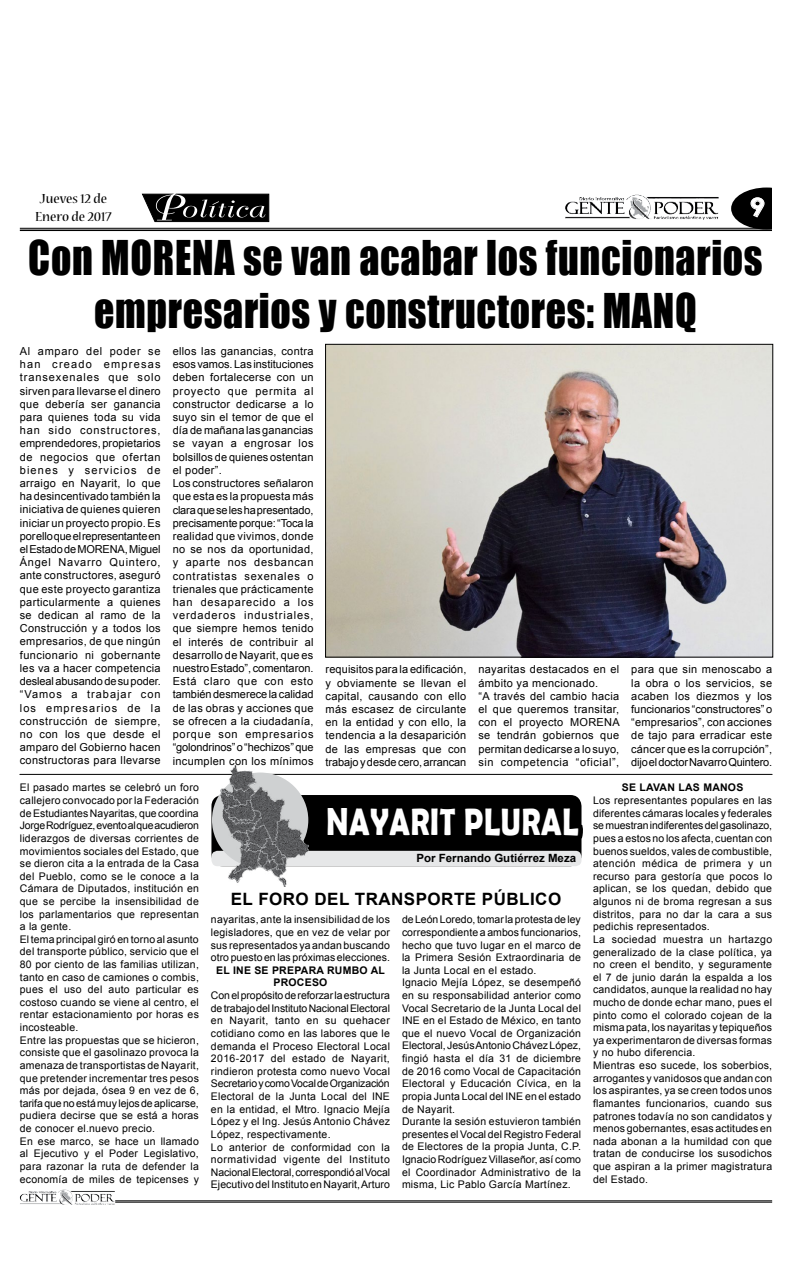
<style>
.page{position:relative;width:792px;height:1276px;background:#fff}
.page>*{position:absolute;margin:0;border:0;box-sizing:border-box;transform-origin:0 0}
.t1{font:44px/52.8px "Impact";letter-spacing:.02em;color:#000;text-align:center;scale:.9 1}
.t2{font:700 38.4px "Berlin Sans FB Demi";letter-spacing:.025em;color:#fff;scale:.77 1}
.t3{font:700 25.2px "Century Gothic";color:#fff;scale:1.14 1}
.t4{font:700 17px "Arial";letter-spacing:.03em;color:#000}
.t5{font:condensed 14.6px/17.6px "Nueva Std";color:#000;text-align:center;scale:1.32 1}
.t6{font:700 11.4px "Arial";color:#000}
.t7{font:11px/13.2px "Arial";letter-spacing:.03em;color:#000;text-align:justify}
.t8{font:10.5px/12.6px "Arial";letter-spacing:.025em;color:#000}
.t9{font:700 10.5px/12.6px "Arial";letter-spacing:.025em;color:#000;text-align:center}
</style>
<div class="page">
<svg style="left:731px;top:187px;width:41px;height:41px"></svg>
<svg style="left:33px;top:227px;width:81px;height:5px"></svg>
<hr style="left:20px;top:228px;width:752px;height:1px;background:#000">
<hr style="left:20px;top:229px;width:752px;height:2px;background:#000">
<img style="left:626px;top:195px;width:24px;height:20px">
<hr style="left:115px;top:1200px;width:657px;height:1px;background:#000">
<hr style="left:115px;top:1201px;width:657px;height:1px;background:#000">
<img style="left:58px;top:1189px;width:14px;height:13px">
<hr style="left:20px;top:774px;width:752px;height:1px;background:#000">
<svg style="left:141px;top:193px;width:129px;height:30px;background:#3e3e3e"></svg>
<div style="left:211px;top:795px;width:371px;height:71px;background:#000;border-radius:11px"></div>
<div style="left:211px;top:851px;width:371px;height:15px;background:#e6e7e8;border-radius:6px"></div>
<div style="left:212px;top:772px;width:96px;height:95px;background:#cfd1d2;border-radius:50%"></div>
<svg style="left:318px;top:657px;width:272px;height:196px"></svg>
<img style="left:220px;top:766px;width:89px;height:120px">
<img style="left:327px;top:346px;width:444px;height:309px">
<div style="left:325px;top:344px;width:448px;height:313px;border:1px solid #000"></div>
<h3 class="t5" style="left:35px;top:191px;width:59px">Jueves 12 de<br>Enero de 2017</h3>
<h1 class="t1" style="left:28px;top:230px;width:818px">Con MORENA se van acabar los funcionarios empresarios y constructores: MANQ</h1>
<h3 class="t3" style="left:749px;top:188px;width:16px">9</h3>
<p class="t7" style="left:20px;top:344px;width:142px">Al amparo del poder se han creado empresas transexenales que solo sirven para llevarse el dinero que debería ser ganancia para quienes toda su vida han sido constructores, emprendedores, propietarios de negocios que ofertan bienes y servicios de arraigo en Nayarit, lo que ha desincentivado también la iniciativa de quienes quieren iniciar un proyecto propio. Es por ello que el representante en el Estado de MORENA, Miguel Ángel Navarro Quintero, ante constructores, aseguró que este proyecto garantiza particularmente a quienes se dedican al ramo de la Construcción y a todos los empresarios, de que ningún funcionario ni gobernante les va a hacer competencia desleal abusando de su poder. “Vamos a trabajar con los empresarios de la construcción de siempre, no con los que desde el amparo del Gobierno hacen constructoras para llevarse</p>
<p class="t7" style="left:173px;top:344px;width:142px;text-align:left">ellos las ganancias, contra esos vamos. Las instituciones deben fortalecerse con un proyecto que permita al constructor dedicarse a lo suyo sin el temor de que el día de mañana las ganancias se vayan a engrosar los bolsillos de quienes ostentan el poder”.<br>Los constructores señalaron que esta es la propuesta más clara que se les ha presentado, precisamente porque: “Toca la realidad que vivimos, donde no se nos da oportunidad, y aparte nos desbancan contratistas sexenales o trienales que prácticamente han desaparecido a los verdaderos industriales, que siempre hemos tenido el interés de contribuir al desarrollo de Nayarit, que es nuestro Estado”, comentaron.<br>Está claro que con esto también desmerece la calidad de las obras y acciones que se ofrecen a la ciudadanía, porque son empresarios “golondrinos” o “hechizos” que incumplen con los mínimos</p>
<p class="t7" style="left:326px;top:663px;width:142px">requisitos para la edificación, y obviamente se llevan el capital, causando con ello más escasez de circulante en la entidad y con ello, la tendencia a la desaparición de las empresas que con trabajo y desde cero, arrancan</p>
<p class="t7" style="left:478px;top:663px;width:143px;text-align:left">nayaritas destacados en el ámbito ya mencionado.<br>“A través del cambio hacia el que queremos transitar, con el proyecto MORENA se tendrán gobiernos que permitan dedicarse a lo suyo, sin competencia “oficial”,</p>
<p class="t7" style="left:631px;top:663px;width:142px">para que sin menoscabo a la obra o los servicios, se acaben los diezmos y los funcionarios “constructores” o “empresarios”, con acciones de tajo para erradicar este cáncer que es la corrupción”, dijo el doctor Navarro Quintero.</p>
<p class="t8" style="left:20px;top:781px;width:181px">El pasado martes se celebró un foro callejero convocado por la Federación de Estudiantes Nayaritas, que coordina Jorge Rodríguez, evento al que acudieron liderazgos de diversas corrientes de movimientos sociales del Estado, que se dieron cita a la entrada de la Casa del Pueblo, como se le conoce a la Cámara de Diputados, institución en que se percibe la insensibilidad de los parlamentarios que representan a la gente.<br>El tema principal giró en torno al asunto del transporte público, servicio que el 80 por ciento de las familias utilizan, tanto en caso de camiones o combis, pues el uso del auto particular es costoso cuando se viene al centro, el rentar estacionamiento por horas es incosteable.<br>Entre las propuestas que se hicieron, consiste que el gasolinazo provoca la amenaza de transportistas de Nayarit, que pretender incrementar tres pesos más por dejada, ósea 9 en vez de 6, tarifa que no está muy lejos de aplicarse, pudiera decirse que se está a horas de conocer el.nuevo precio.<br>En ese marco, se hace un llamado al Ejecutivo y el Poder Legislativo, para razonar la ruta de defender la economía de miles de tepicenses y</p>
<h2 class="t2" style="left:327px;top:799px;width:326px">NAYARIT PLURAL</h2>
<p class="t6" style="left:416px;top:850px;width:161px">Por Fernando Gutiérrez Meza</p>
<h3 class="t4" style="left:231px;top:886px;width:332px">EL FORO DEL TRANSPORTE PÚBLICO</h3>
<p class="t8" style="left:211px;top:913px;width:181px;text-align:justify">nayaritas, ante la insensibilidad de los legisladores, que en vez de velar por sus representados ya andan buscando otro puesto en las próximas elecciones.</p>
<p class="t9" style="left:216px;top:964px;width:170px">EL INE SE PREPARA RUMBO AL<br>PROCESO</p>
<p class="t8" style="left:211px;top:989px;width:181px">Con el propósito de reforzar la estructura de trabajo del Instituto Nacional Electoral en Nayarit, tanto en su quehacer cotidiano como en las labores que le demanda el Proceso Electoral Local 2016-2017 del estado de Nayarit, rindieron protesta como nuevo Vocal Secretario y como Vocal de Organización Electoral de la Junta Local del INE en la entidad, el Mtro. Ignacio Mejía López y el Ing. Jesús Antonio Chávez López, respectivamente.<br>Lo anterior de conformidad con la normatividad vigente del Instituto Nacional Electoral, correspondió al Vocal Ejecutivo del Instituto en Nayarit, Arturo</p>
<p class="t8" style="left:402px;top:913px;width:181px">de León Loredo, tomar la protesta de ley correspondiente a ambos funcionarios, hecho que tuvo lugar en el marco de la Primera Sesión Extraordinaria de la Junta Local en el estado.<br>Ignacio Mejía López, se desempeñó en su responsabilidad anterior como Vocal Secretario de la Junta Local del INE en el Estado de México, en tanto que el nuevo Vocal de Organización Electoral, Jesús Antonio Chávez López, fingió hasta el día 31 de diciembre de 2016 como Vocal de Capacitación Electoral y Educación Cívica, en la propia Junta Local del INE en el estado de Nayarit.<br>Durante la sesión estuvieron también presentes el Vocal del Registro Federal de Electores de la propia Junta, C.P.<br>Ignacio Rodríguez Villaseñor, así como el Coordinador Administrativo de la misma, Lic Pablo García Martínez.</p>
<p class="t9" style="left:622px;top:781px;width:123px">SE LAVAN LAS MANOS</p>
<p class="t8" style="left:593px;top:794px;width:181px">Los representantes populares en las diferentes cámaras locales y federales se muestran indiferentes del gasolinazo, pues a estos no los afecta, cuentan con buenos sueldos, vales de combustible, atención médica de primera y un recurso para gestoría que pocos lo aplican, se los quedan, debido que algunos ni de broma regresan a sus distritos, para no dar la cara a sus pedichis representados.<br>La sociedad muestra un hartazgo generalizado de la clase política, ya no creen el bendito, y seguramente el 7 de junio darán la espalda a los candidatos, aunque la realidad no hay mucho de donde echar mano, pues el pinto como el colorado cojean de la misma pata, los nayaritas y tepiqueños ya experimentaron de diversas formas y no hubo diferencia.<br>Mientras eso sucede, los soberbios, arrogantes y vanidosos que andan con los aspirantes, ya se creen todos unos flamantes funcionarios, cuando sus patrones todavía no son candidatos y menos gobernantes, esas actitudes en nada abonan a la humildad con que tratan de conducirse los susodichos que aspiran a la primer magistratura del Estado.</p>
</div>
